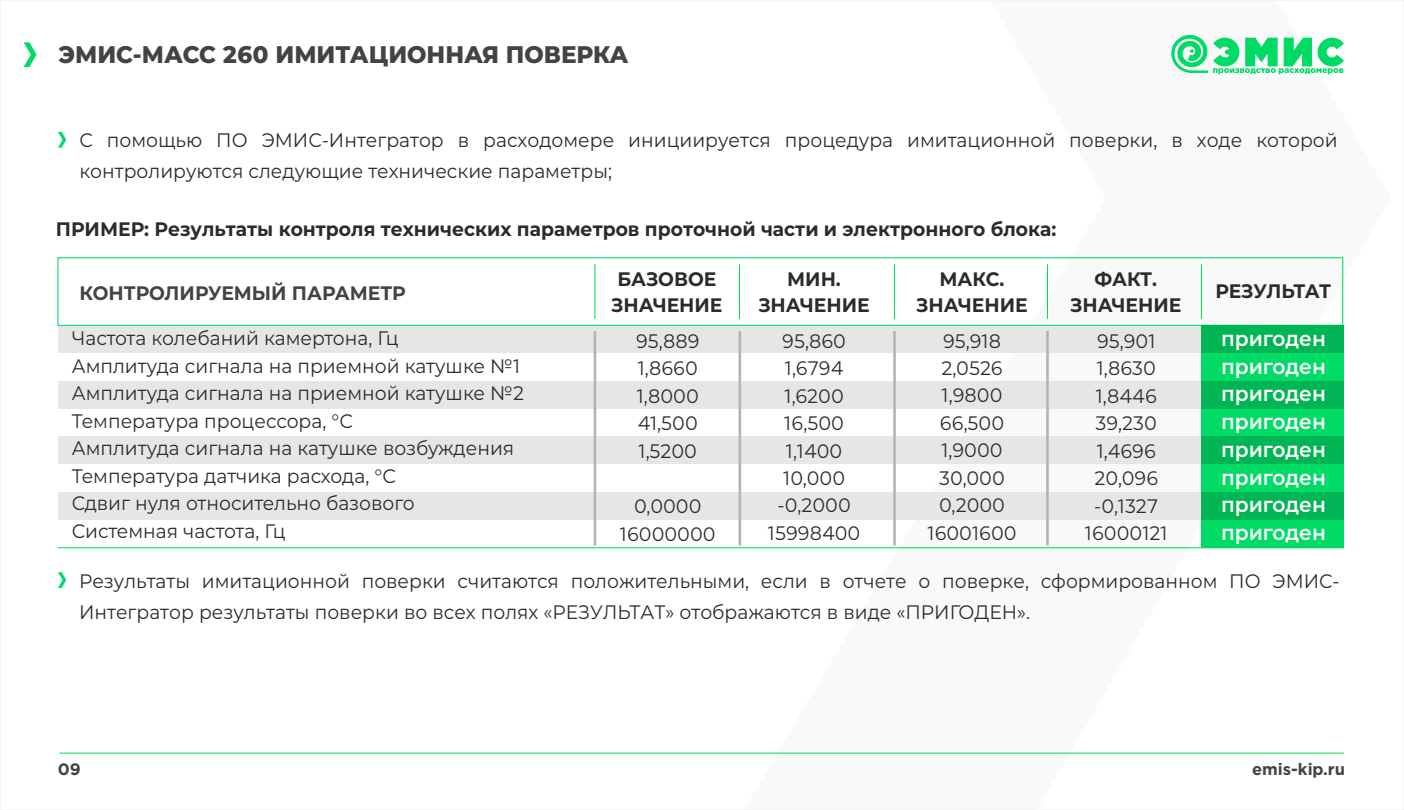
<style>
.page{position:relative;width:1404px;height:810px;background:#fff}
.page>*{position:absolute;margin:0;border:0;box-sizing:border-box;transform-origin:0 0}
.t1{font:800 24px "RD.Montserrat";color:#434342}
.t2{font:600 21px/27.8px "RD.Montserrat";color:#fff;text-align:justify}
.t3{font:19.5px/27.5px "RD.Montserrat";color:#2b2b2a;text-align:center}
.t4{font:700 19.5px/25.7px "RD.Montserrat";color:#2b2b2a;text-align:center}
.t5{font:700 19.5px "RD.Montserrat";color:#434342}
.t6{font:700 19.5px "RD.Montserrat";letter-spacing:-.02em;color:#2b2b2a}
.t7{font:700 16.5px "Gotham Pro";color:#434342}
.s1{font-style:inherit}
</style>
<div class="page">
<svg style="left:743px;top:34px;width:601px;height:720px"></svg>
<div style="left:58px;top:325px;width:1285px;height:28px;background:#e6e6e6"></div>
<div style="left:58px;top:381px;width:1285px;height:28px;background:#e6e6e6"></div>
<div style="left:58px;top:437px;width:1285px;height:27px;background:#e6e6e6"></div>
<div style="left:58px;top:492px;width:1285px;height:28px;background:#e6e6e6"></div>
<hr style="left:58px;top:547px;width:1285px;height:1px;background:#00db66">
<div style="left:57px;top:257px;width:1285px;height:69px;border:1px solid #00db66"></div>
<div style="left:1201px;top:325px;width:142px;height:28px;background:#00b553"></div>
<div style="left:1201px;top:353px;width:142px;height:28px;background:#00db66"></div>
<div style="left:1201px;top:381px;width:142px;height:28px;background:#00b553"></div>
<div style="left:1201px;top:409px;width:142px;height:28px;background:#00db66"></div>
<div style="left:1201px;top:437px;width:142px;height:27px;background:#00b553"></div>
<div style="left:1201px;top:464px;width:142px;height:28px;background:#00db66"></div>
<div style="left:1201px;top:492px;width:142px;height:28px;background:#00b553"></div>
<div style="left:1201px;top:520px;width:142px;height:28px;background:#00db66"></div>
<hr style="left:738px;top:331px;width:3px;height:215px;background:#b3b3b3">
<hr style="left:593px;top:331px;width:3px;height:215px;background:#b3b3b3">
<hr style="left:893px;top:331px;width:2px;height:215px;background:#b3b3b3">
<hr style="left:1046px;top:331px;width:2px;height:215px;background:#b3b3b3">
<hr style="left:739px;top:264px;width:1px;height:55px;background:#00db66">
<hr style="left:594px;top:264px;width:1px;height:55px;background:#00db66">
<hr style="left:893px;top:264px;width:2px;height:55px;background:#00db66">
<hr style="left:1046px;top:264px;width:1px;height:55px;background:#00db66">
<hr style="left:1200px;top:264px;width:1px;height:55px;background:#00db66">
<svg style="left:1171px;top:35px;width:172px;height:39px"></svg>
<hr style="left:59px;top:753px;width:1284px;height:1px;background:#00db66">
<svg style="left:24px;top:42px;width:13px;height:25px"></svg>
<svg style="left:58px;top:132px;width:8px;height:16px"></svg>
<svg style="left:58px;top:572px;width:8px;height:16px"></svg>
<p class="t1" style="left:59px;top:40px;width:571px">ЭМИС-МАСС 260 ИМИТАЦИОННАЯ ПОВЕРКА</p>
<p class="t3" style="left:79px;top:125px;width:1259px;line-height:30.6px;text-align:left">С помощью ПО ЭМИС-Интегратор в расходомере инициируется процедура имитационной поверки, в ходе которой контролируются следующие технические параметры<span class="s1">;</span></p>
<p class="t4" style="left:56px;top:216px;width:1001px">ПРИМЕР: Результаты контроля технических параметров проточной части и электронного блока:</p>
<p class="t4" style="left:611px;top:266px;width:113px">БАЗОВОЕ<br>ЗНАЧЕНИЕ</p>
<p class="t4" style="left:916px;top:266px;width:113px">МАКС.<br>ЗНАЧЕНИЕ</p>
<p class="t4" style="left:1069px;top:266px;width:113px">ФАКТ.<br>ЗНАЧЕНИЕ</p>
<p class="t5" style="left:79px;top:281px;width:328px">КОНТРОЛИРУЕМЫЙ ПАРАМЕТР</p>
<p class="t4" style="left:758px;top:266px;width:113px">МИН.<br>ЗНАЧЕНИЕ</p>
<p class="t3" style="left:72px;top:325px;width:454px;text-align:left">Частота колебаний камертона, Гц<br>Амплитуда сигнала на приемной катушке №1<br>Амплитуда сигнала на приемной катушке №2<br>Температура процессора, °С<br>Амплитуда сигнала на катушке возбуждения Температура датчика расхода, °С<br>Сдвиг нуля относительно базового Системная частота, Гц</p>
<p class="t3" style="left:636px;top:327px;width:65px;text-align:justify">95,889<br>1,8660<br>1,8000<br>41,500<br>1,5200</p>
<p class="t3" style="left:620px;top:492px;width:97px">0,0000<br>16000000</p>
<p class="t3" style="left:767px;top:327px;width:94px">95,860<br>1,6794<br>1,6200<br>16,500<br>1,1400<br>10,000 -0,2000<br>15998400</p>
<p class="t3" style="left:927px;top:327px;width:91px">95,918<br>2,0526<br>1,9800<br>66,500<br>1,9000<br>30,000<br>0,2000<br>16001600</p>
<p class="t3" style="left:1084px;top:327px;width:84px">95,901<br>1,8630<br>1,8446<br>39,230<br>1,4696<br>20,096 -0,1327<br>16000121</p>
<p class="t6" style="left:1215px;top:280px;width:117px">РЕЗУЛЬТАТ</p>
<p class="t2" style="left:1220px;top:325px;width:106px">пригоден пригоден пригоден пригоден пригоден пригоден пригоден пригоден</p>
<p class="t3" style="left:79px;top:565px;width:1261px;line-height:31.2px;text-align:left">Результаты имитационной поверки считаются положительными, если в отчете о поверке, сформированном ПО ЭМИС-<br>Интегратор результаты поверки во всех полях «РЕЗУЛЬТАТ» отображаются в виде «ПРИГОДЕН».</p>
<p class="t7" style="left:58px;top:760px;width:24px">09</p>
<p class="t7" style="left:1251px;top:763px;width:94px">emis-kip.ru</p>
</div>
